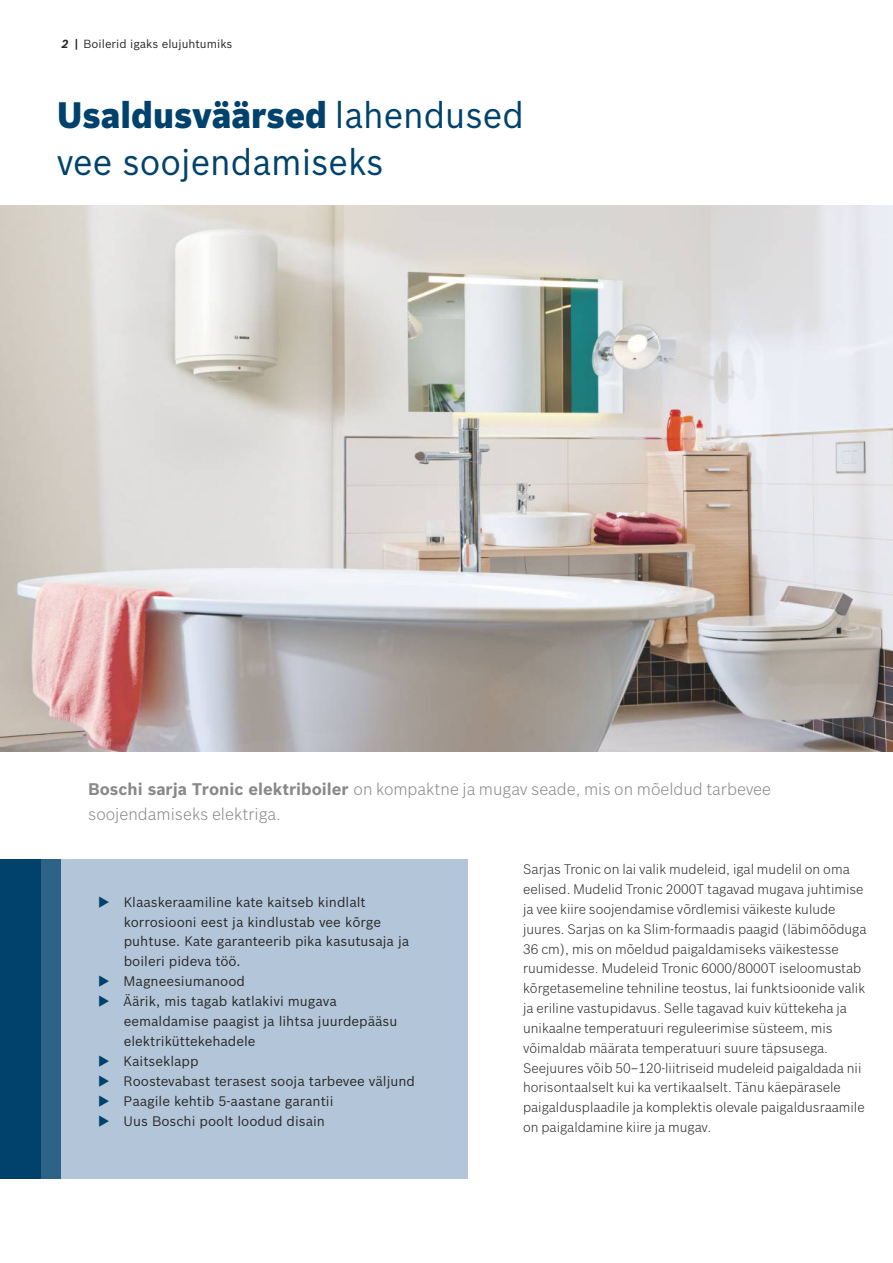
<style>
.page{position:relative;width:893px;height:1263px;background:#fff}
.page>*{position:absolute;margin:0;border:0;box-sizing:border-box;transform-origin:0 0}
.t1{font:36px/47.1px "Bosch Sans";color:#00426c;scale:.95 1}
.t2{font:300 16.5px/25.2px "Bosch Sans";color:#898989}
.t3{font:300 13.5px/19.8px "Bosch Sans";color:#2b2a29}
.t4{font:13.5px/20px "Bosch Sans";color:#2b2a29}
.t5{font:11.55px "Bosch Sans";color:#2b2a29}
.s1{font-weight:700;font-style:italic}
.s2{font-weight:900}
.s3{font-weight:700}
.s4{color:#00426c}
</style>
<div class="page">
<div style="left:0;top:859px;width:468px;height:319px;background:#b3c6d9"></div>
<img style="left:0;top:205px;width:893px;height:546px">
<div style="left:0;top:859px;width:41px;height:319px;background:#00426c"></div>
<div style="left:41px;top:859px;width:20px;height:319px;background:#2c6387"></div>
<p class="t5" style="left:61px;top:40px;width:172px"><span class="s1">2 |</span> Boilerid igaks elujuhtumiks</p>
<h1 class="t1" style="left:57px;top:96px;width:493px"><span class="s2">Usaldusväärsed</span> lahendused vee soojendamiseks</h1>
<p class="t2" style="left:88px;top:778px;width:684px"><span class="s3">Boschi sarja Tronic elektriboiler</span> on kompaktne ja mugav seade, mis on mõeldud tarbevee soojendamiseks elektriga.</p>
<p class="t4" style="left:124px;top:893px;width:287px;text-indent:-26px"><span class="s4">◆</span> Klaaskeraamiline kate kaitseb kindlalt korrosiooni eest ja kindlustab vee kõrge puhtuse. Kate garanteerib pika kasutusaja ja boileri pideva töö.</p>
<p class="t4" style="left:98px;top:973px;width:148px"><span class="s4">◆</span> Magneesiumanood</p>
<p class="t4" style="left:124px;top:993px;width:275px;text-indent:-26px"><span class="s4">◆</span> Äärik, mis tagab katlakivi mugava eemaldamise paagist ja lihtsa juurdepääsu elektriküttekehadele</p>
<p class="t4" style="left:98px;top:1053px;width:102px"><span class="s4">◆</span> Kaitseklapp</p>
<p class="t4" style="left:98px;top:1073px;width:318px"><span class="s4">◆</span> Roostevabast terasest sooja tarbevee väljund</p>
<p class="t4" style="left:98px;top:1092px;width:237px"><span class="s4">◆</span> Paagile kehtib 5-aastane garantii</p>
<p class="t4" style="left:98px;top:1112px;width:228px"><span class="s4">◆</span> Uus Boschi poolt loodud disain</p>
<p class="t3" style="left:523px;top:861px;width:345px">Sarjas Tronic on lai valik mudeleid, igal mudelil on oma eelised. Mudelid Tronic 2000T tagavad mugava juhtimise ja vee kiire soojendamise võrdlemisi väikeste kulude juures. Sarjas on ka Slim-formaadis paagid (läbimõõduga 36 cm), mis on mõeldud paigaldamiseks väikestesse ruumidesse. Mudeleid Tronic 6000/8000T iseloomustab kõrgetasemeline tehniline teostus, lai funktsioonide valik ja eriline vastupidavus. Selle tagavad kuiv küttekeha ja unikaalne temperatuuri reguleerimise süsteem, mis võimaldab määrata temperatuuri suure täpsusega.<br>Seejuures võib 50–120-liitriseid mudeleid paigaldada nii horisontaalselt kui ka vertikaalselt. Tänu käepärasele paigaldusplaadile ja komplektis olevale paigaldusraamile on paigaldamine kiire ja mugav.</p>
</div>
